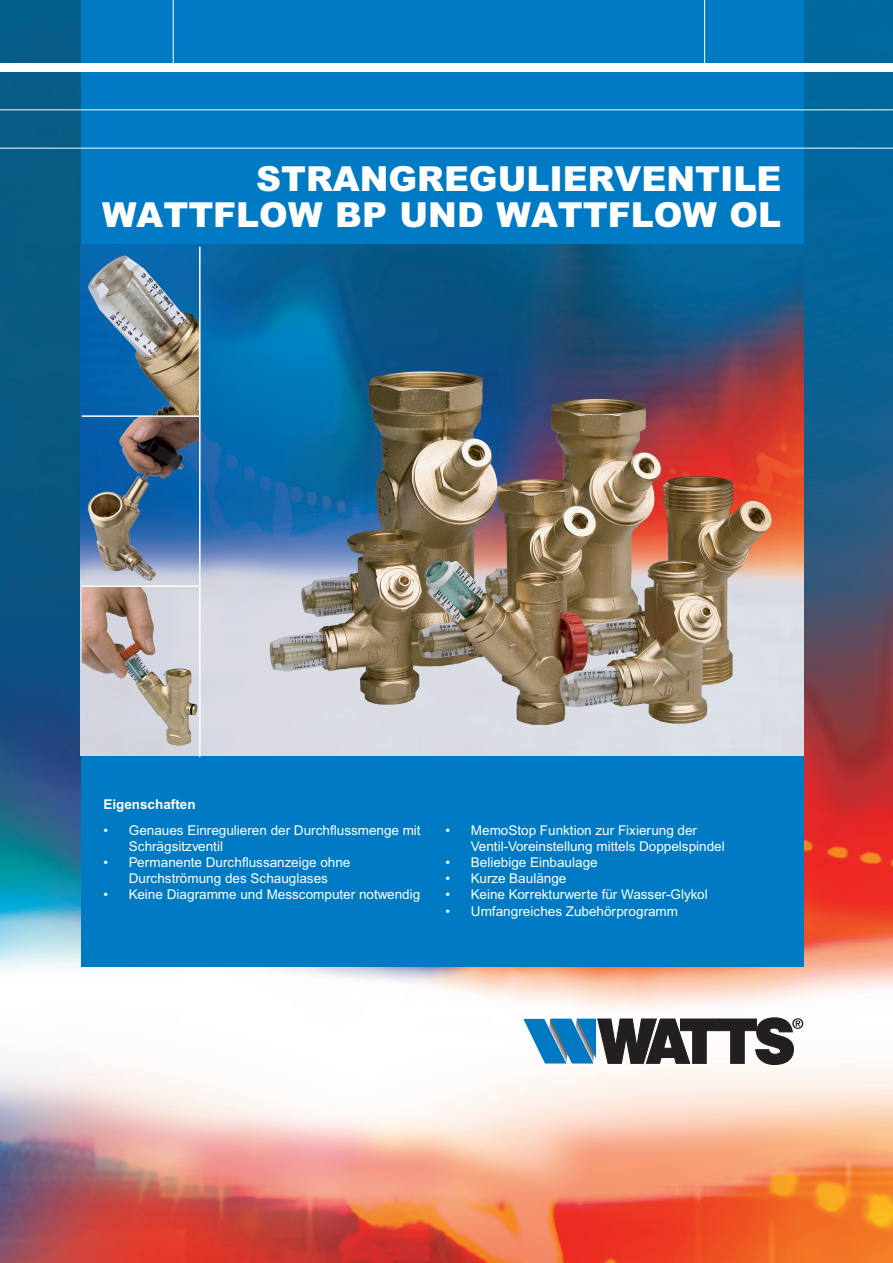
<style>
.page{position:relative;width:893px;height:1263px;background:#fff}
.page>*{position:absolute;margin:0;border:0;box-sizing:border-box;transform-origin:0 0}
.CHAPTER_TITEL_DE{font:900 34.5px "Arial MT Pro";color:#fff}
.t1{font:13.5px/16.2px "Arial MT Pro";color:#fff}
.BODY_TEXT_DE{font:700 13.5px "Arial MT Pro";color:#fff}
</style>
<div class="page">
<img style="left:0;top:0;width:893px;height:1263px">
<div style="left:81px;top:0;width:723px;height:967px;background:#007ac2"></div>
<svg style="left:523px;top:1018px;width:280px;height:46px"></svg>
<div style="left:0;top:63px;width:893px;height:9px;background:#fff"></div>
<hr style="left:704px;top:0;width:1px;height:65px;background:#fff">
<hr style="left:173px;top:0;width:1px;height:64px;background:#fff">
<hr style="left:0;top:109px;width:893px;height:1px;background:#fff">
<hr style="left:0;top:148px;width:893px;height:1px;background:#fff">
<img style="left:81px;top:244px;width:723px;height:511px">
<img style="left:368px;top:371px;width:70px;height:55px">
<img style="left:103px;top:256px;width:22px;height:12px">
<img style="left:122px;top:417px;width:16px;height:19px">
<img style="left:82px;top:587px;width:35px;height:89px">
<hr style="left:82px;top:585px;width:118px;height:2px;background:#fff">
<hr style="left:82px;top:415px;width:118px;height:2px;background:#fff">
<hr style="left:199px;top:247px;width:2px;height:510px;background:#fff">
<p class="CHAPTER_TITEL_DE" style="left:256px;top:157px;width:527px">STRANGREGULIERVENTILE</p>
<p class="CHAPTER_TITEL_DE" style="left:102px;top:193px;width:681px">WATTFLOW BP UND WATTFLOW OL</p>
<p class="BODY_TEXT_DE" style="left:103px;top:796px;width:94px">Eigenschaften</p>
<p class="t1" style="left:129px;top:822px;width:293px;text-indent:-26px">• Genaues Einregulieren der Durchflussmenge mit<br>Schrägsitzventil</p>
<p class="t1" style="left:103px;top:855px;width:249px;text-align:center">• Permanente Durchflussanzeige ohne<br>Durchströmung des Schauglases</p>
<p class="t1" style="left:103px;top:887px;width:318px">• Keine Diagramme und Messcomputer notwendig</p>
<p class="t1" style="left:471px;top:822px;width:255px;text-indent:-26px">• MemoStop Funktion zur Fixierung der<br>Ventil-Voreinstellung mittels Doppelspindel</p>
<p class="t1" style="left:445px;top:855px;width:154px">• Beliebige Einbaulage</p>
<p class="t1" style="left:445px;top:871px;width:122px">• Kurze Baulänge</p>
<p class="t1" style="left:445px;top:887px;width:264px">• Keine Korrekturwerte für Wasser-Glykol</p>
<p class="t1" style="left:445px;top:903px;width:234px">• Umfangreiches Zubehörprogramm</p>
</div>
